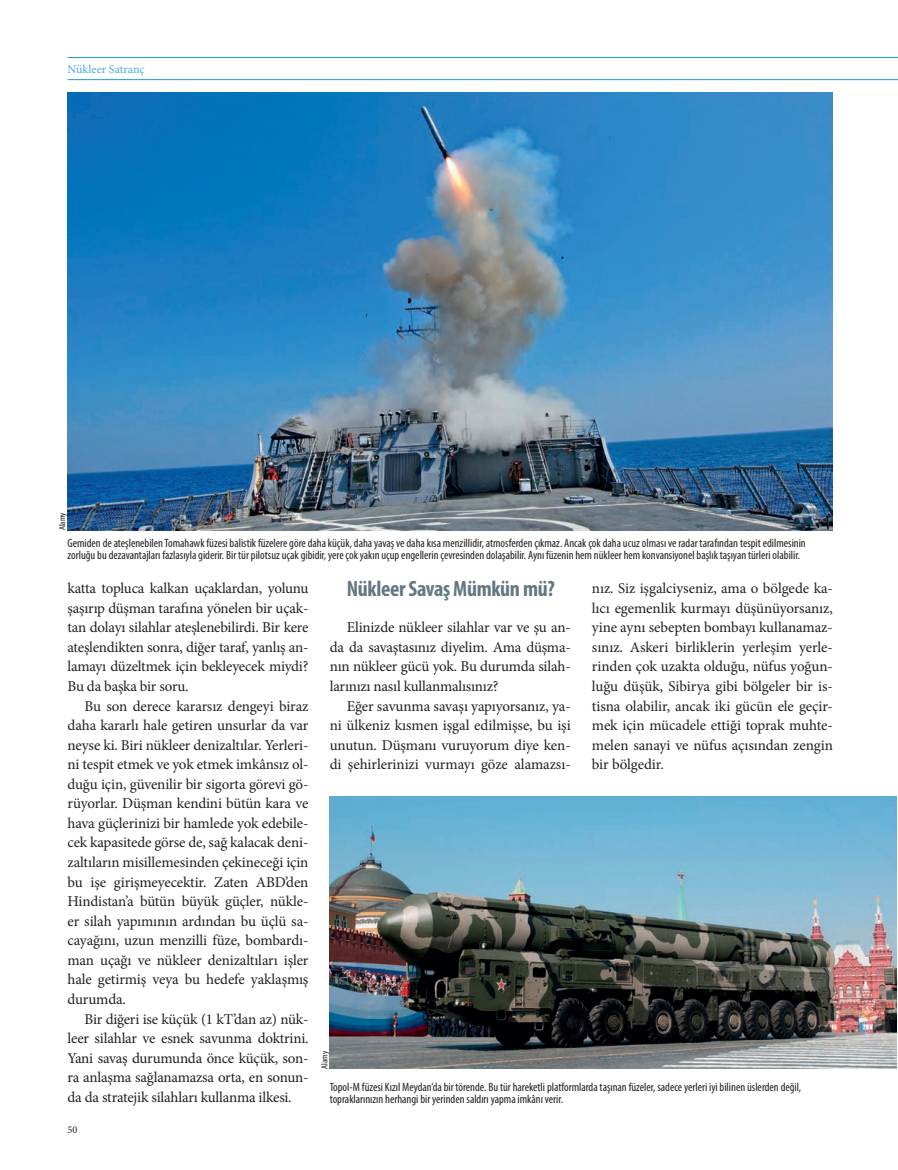
<style>
.page{position:relative;width:898px;height:1170px;background:#fff}
.page>*{position:absolute;margin:0;border:0;box-sizing:border-box;transform-origin:0 0}
.t1{font:700 condensed 22.2px "Myriad Pro";letter-spacing:-.015em;color:#647882}
.t2{font:15px/19.5px "Minion Pro";letter-spacing:-.01em;color:#231f20;text-align:justify}
.t3{font:condensed 12px/12px "Myriad Pro";color:#231f20}
.t4{font:12px "Minion Pro";color:#48ace0}
.t5{font:10.35px "Minion Pro";color:#231f20}
.t6{font:condensed 9px "Myriad Pro";color:#231f20}
</style>
<div class="page">
<hr style="left:68px;top:57px;width:830px;height:1px;background:#1d99d6">
<hr style="left:68px;top:79px;width:830px;height:1px;background:#1d99d6">
<img style="left:330px;top:797px;width:567px;height:272px">
<img style="left:68px;top:92px;width:765px;height:438px">
<p class="t4" style="left:68px;top:61px;width:79px">Nükleer Satranç</p>
<p class="t6" style="left:57px;top:530px;width:19px;rotate:-90deg">Alamy</p>
<p class="t3" style="left:68px;top:536px;width:740px">Gemiden de ateşlenebilen Tomahawk füzesi balistik füzelere göre daha küçük, daha yavaş ve daha kısa menzillidir, atmosferden çıkmaz. Ancak çok daha ucuz olması ve radar tarafından tespit edilmesinin zorluğu bu dezavantajları fazlasıyla giderir. Bir tür pilotsuz uçak gibidir, yere çok yakın uçup engellerin çevresinden dolaşabilir. Aynı füzenin hem nükleer hem konvansiyonel başlık taşıyan türleri olabilir.</p>
<p class="t2" style="left:68px;top:579px;width:242px">katta topluca kalkan uçaklardan, yolunu şaşırıp düşman tarafına yönelen bir uçak&shy;tan dolayı silahlar ateşlenebilirdi. Bir kere ateşlendikten sonra, diğer taraf, yanlış an&shy;lamayı düzeltmek için bekleyecek miydi?<br>Bu da başka bir soru.</p>
<p class="t2" style="left:68px;top:696px;width:242px;text-indent:17px">Bu son derece kararsız dengeyi biraz daha kararlı hale getiren unsurlar da var neyse ki. Biri nükleer denizaltılar. Yerleri&shy;ni tespit etmek ve yok etmek imkânsız ol&shy;duğu için, güvenilir bir sigorta görevi gö&shy;rüyorlar. Düşman kendini bütün kara ve hava güçlerinizi bir hamlede yok edebile&shy;cek kapasitede görse de, sağ kalacak deni&shy;zaltıların misillemesinden çekineceği için bu işe girişmeyecektir. Zaten ABD’den Hindistan’a bütün büyük güçler, nükle&shy;er silah yapımının ardından bu üçlü sa&shy;cayağını, uzun menzilli füze, bombardı&shy;man uçağı ve nükleer denizaltıları işler hale getirmiş veya bu hedefe yaklaşmış durumda.</p>
<p class="t2" style="left:68px;top:1009px;width:242px;text-indent:17px">Bir diğeri ise küçük (1 kT’dan az) nük&shy;leer silahlar ve esnek savunma doktrini.<br>Yani savaş durumunda önce küçük, son&shy;ra anlaşma sağlanamazsa orta, en sonun&shy;da da stratejik silahları kullanma ilkesi.</p>
<p class="t5" style="left:68px;top:1123px;width:11px">50</p>
<h1 class="t1" style="left:347px;top:575px;width:210px">Nükleer Savaş Mümkün mü?</h1>
<p class="t2" style="left:330px;top:618px;width:242px;text-indent:17px">Elinizde nükleer silahlar var ve şu an&shy;da da savaştasınız diyelim. Ama düşma&shy;nın nükleer gücü yok. Bu durumda silah&shy;larınızı nasıl kullanmalısınız?</p>
<p class="t2" style="left:330px;top:696px;width:242px;text-indent:17px">Eğer savunma savaşı yapıyorsanız, ya&shy;ni ülkeniz kısmen işgal edilmişse, bu işi unutun. Düşmanı vuruyorum diye ken&shy;di şehirlerinizi vurmayı göze alamazsı-</p>
<p class="t2" style="left:592px;top:579px;width:242px">nız. Siz işgalciyseniz, ama o bölgede ka&shy;lıcı egemenlik kurmayı düşünüyorsanız, yine aynı sebepten bombayı kullanamaz&shy;sınız. Askeri birliklerin yerleşim yerle&shy;rinden çok uzakta olduğu, nüfus yoğun&shy;luğu düşük, Sibirya gibi bölgeler bir is&shy;tisna olabilir, ancak iki gücün ele geçir&shy;mek için mücadele ettiği toprak muhte&shy;melen sanayi ve nüfus açısından zengin bir bölgedir.</p>
<p class="t6" style="left:319px;top:1069px;width:19px;rotate:-90deg">Alamy</p>
<p class="t3" style="left:330px;top:1081px;width:473px">Topol-M füzesi Kızıl Meydan’da bir törende. Bu tür hareketli platformlarda taşınan füzeler, sadece yerleri iyi bilinen üslerden değil, topraklarınızın herhangi bir yerinden saldırı yapma imkânı verir.</p>
</div>
